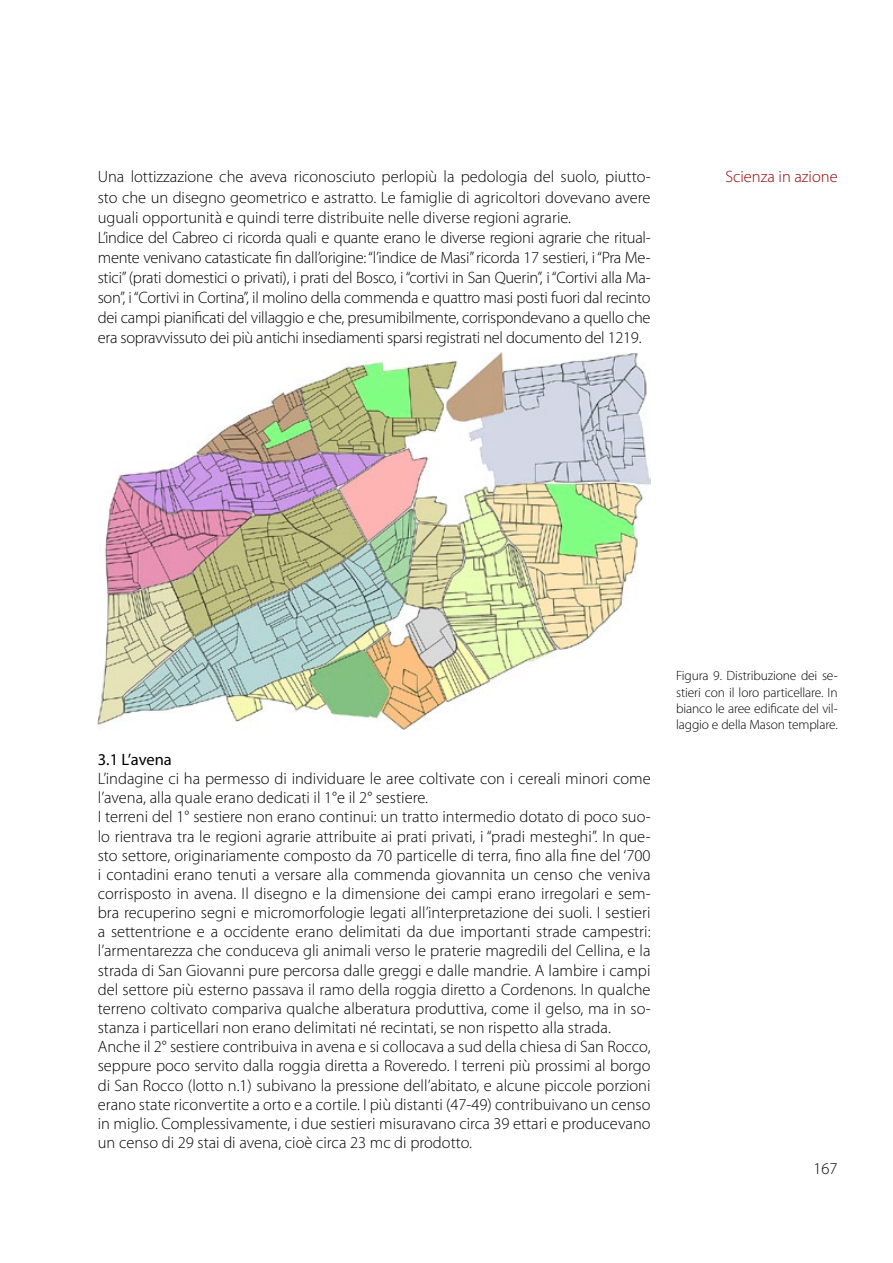
<style>
.page{position:relative;width:893px;height:1263px;background:#fff}
.page>*{position:absolute;margin:0;border:0;box-sizing:border-box;transform-origin:0 0}
.t1{font:300 16.5px/19.2px "Myriad Pro";color:#000}
.t2{font:300 16.5px/20.1px "Myriad Pro";letter-spacing:-.02em;color:#000}
.t3{font:300 16.5px "Myriad Pro";color:#950000}
.t4{font:16.5px "Myriad Pro";letter-spacing:-.005em;color:#000}
.t5{font:300 13.5px/16.2px "Myriad Pro";letter-spacing:-.01em;color:#000;text-align:justify}
</style>
<div class="page">
<img style="left:98px;top:353px;width:553px;height:376px">
<p class="t2" style="left:98px;top:167px;width:554px">Una lottizzazione che aveva riconosciuto perlopiù la pedologia del suolo, piutto&shy;sto che un disegno geometrico e astratto. Le famiglie di agricoltori dovevano avere uguali opportunità e quindi terre distribuite nelle diverse regioni agrarie.<br>L’indice del Cabreo ci ricorda quali e quante erano le diverse regioni agrarie che ritual&shy;mente venivano catasticate fin dall’origine: “l’indice de Masi” ricorda 17 sestieri, i “Pra Me&shy;stici” (prati domestici o privati), i prati del Bosco, i “cortivi in San Querin”, i “Cortivi alla Ma&shy;son”, i “Cortivi in Cortina”, il molino della commenda e quattro masi posti fuori dal recinto dei campi pianificati del villaggio e che, presumibilmente, corrispondevano a quello che era sopravvissuto dei più antichi insediamenti sparsi registrati nel documento del 1219.</p>
<p class="t3" style="left:725px;top:167px;width:114px">Scienza in azione</p>
<p class="t4" style="left:98px;top:750px;width:76px">3.1 L’avena</p>
<p class="t1" style="left:98px;top:769px;width:554px">L’indagine ci ha permesso di individuare le aree coltivate con i cereali minori come l’avena, alla quale erano dedicati il 1°e il 2° sestiere.<br>I terreni del 1° sestiere non erano continui: un tratto intermedio dotato di poco suo&shy;lo rientrava tra le regioni agrarie attribuite ai prati privati, i “pradi mesteghi”. In que&shy;sto settore, originariamente composto da 70 particelle di terra, fino alla fine del ‘700 i contadini erano tenuti a versare alla commenda giovannita un censo che veniva corrisposto in avena. Il disegno e la dimensione dei campi erano irregolari e sem&shy;bra recuperino segni e micromorfologie legati all’interpretazione dei suoli. I sestieri a settentrione e a occidente erano delimitati da due importanti strade campestri: l’armentarezza che conduceva gli animali verso le praterie magredili del Cellina, e la strada di San Giovanni pure percorsa dalle greggi e dalle mandrie. A lambire i campi del settore più esterno passava il ramo della roggia diretto a Cordenons. In qualche terreno coltivato compariva qualche alberatura produttiva, come il gelso, ma in so&shy;stanza i particellari non erano delimitati né recintati, se non rispetto alla strada.<br>Anche il 2° sestiere contribuiva in avena e si collocava a sud della chiesa di San Rocco, seppure poco servito dalla roggia diretta a Roveredo. I terreni più prossimi al borgo di San Rocco (lotto n.1) subivano la pressione dell’abitato, e alcune piccole porzioni erano state riconvertite a orto e a cortile. I più distanti (47-49) contribuivano un censo in miglio. Complessivamente, i due sestieri misuravano circa 39 ettari e producevano un censo di 29 stai di avena, cioè circa 23 mc di prodotto.</p>
<p class="t5" style="left:676px;top:668px;width:163px">Figura 9. Distribuzione dei se&shy;stieri con il loro particellare. In bianco le aree edificate del vil&shy;laggio e della Mason templare.</p>
<p class="t1" style="left:813px;top:1158px;width:26px">167</p>
</div>
